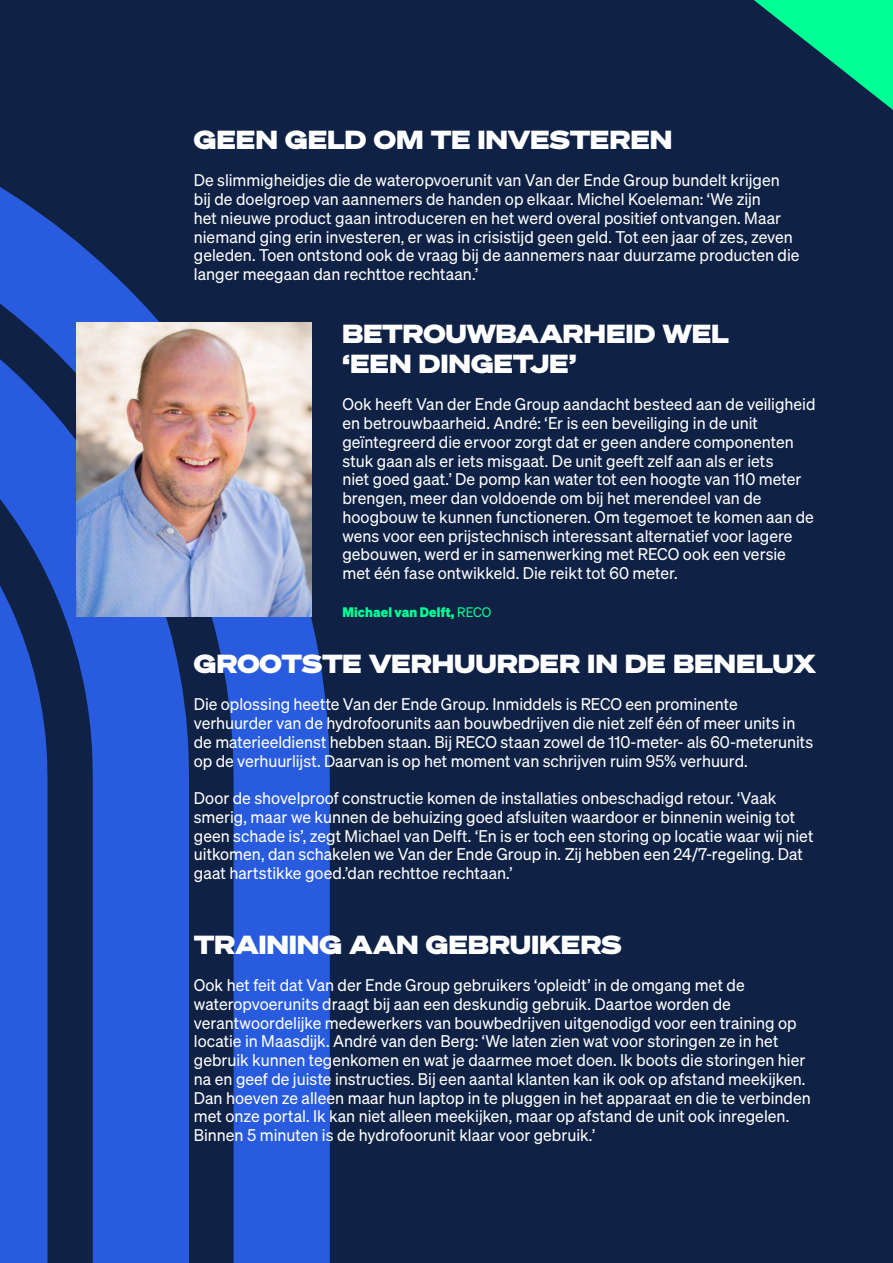
<style>
.page{position:relative;width:893px;height:1263px;background:#0f2246}
.page>*{position:absolute;margin:0;border:0;box-sizing:border-box;transform-origin:0 0}
.t1{font:25.5px/30px "Sohne Breit Extrafett";letter-spacing:.015em;color:#fff}
.t2{font:16.5px/18.8px "Sohne Buch";color:#fff}
.t3{font:700 13.5px "Sohne";letter-spacing:.015em;color:#00ff94}
.s1{font-family:"Sohne Buch";font-weight:400}
</style>
<div class="page">
<svg style="left:754px;top:0;width:139px;height:110px"></svg>
<svg style="left:0;top:187px;width:330px;height:1076px;fill:#295bde"></svg>
<svg style="left:0;top:223px;width:189px;height:1040px;fill:#295bde"></svg>
<svg style="left:0;top:366px;width:48px;height:897px"></svg>
<img style="left:77px;top:323px;width:234px;height:294px">
<h1 class="t1" style="left:194px;top:124px;width:480px">GEEN GELD OM TE INVESTEREN</h1>
<p class="t2" style="left:194px;top:171px;width:607px">De slimmigheidjes die de wateropvoerunit van Van der Ende Group bundelt krijgen bij de doelgroep van aannemers de handen op elkaar. Michel Koeleman: ‘We zijn<br>het nieuwe product gaan introduceren en het werd overal positief ontvangen. Maar niemand ging erin investeren, er was in crisistijd geen geld. Tot een jaar of zes, zeven geleden. Toen ontstond ook de vraag bij de aannemers naar duurzame producten die langer meegaan dan rechttoe rechtaan.’</p>
<h1 class="t1" style="left:342px;top:318px;width:388px">BETROUWBAARHEID WEL ‘EEN DINGETJE’</h1>
<p class="t2" style="left:342px;top:395px;width:475px">Ook heeft Van der Ende Group aandacht besteed aan de veiligheid en betrouwbaarheid. André: ‘Er is een beveiliging in de unit geïntegreerd die ervoor zorgt dat er geen andere componenten stuk gaan als er iets misgaat. De unit geeft zelf aan als er iets<br>niet goed gaat.’ De pomp kan water tot een hoogte van 110 meter brengen, meer dan voldoende om bij het merendeel van de hoogbouw te kunnen functioneren. Om tegemoet te komen aan de wens voor een prijstechnisch interessant alternatief voor lagere gebouwen, werd er in samenwerking met RECO ook een versie met één fase ontwikkeld. Die reikt tot 60 meter.</p>
<p class="t3" style="left:342px;top:603px;width:150px">Michael van Delft, <span class="s1">RECO</span></p>
<h1 class="t1" style="left:194px;top:648px;width:624px">GROOTSTE VERHUURDER IN DE BENELUX</h1>
<p class="t2" style="left:194px;top:695px;width:621px">Die oplossing heette Van der Ende Group. Inmiddels is RECO een prominente verhuurder van de hydrofoorunits aan bouwbedrijven die niet zelf één of meer units in de materieeldienst hebben staan. Bij RECO staan zowel de 110-meter- als 60-meterunits op de verhuurlijst. Daarvan is op het moment van schrijven ruim 95% verhuurd.</p>
<p class="t2" style="left:194px;top:788px;width:621px">Door de shovelproof constructie komen de installaties onbeschadigd retour. ‘Vaak smerig, maar we kunnen de behuizing goed afsluiten waardoor er binnenin weinig tot geen schade is’, zegt Michael van Delft. ‘En is er toch een storing op locatie waar wij niet uitkomen, dan schakelen we Van der Ende Group in. Zij hebben een 24/7-regeling. Dat gaat hartstikke goed.’dan rechttoe rechtaan.’</p>
<h1 class="t1" style="left:194px;top:929px;width:429px">TRAINING AAN GEBRUIKERS</h1>
<p class="t2" style="left:194px;top:975px;width:618px">Ook het feit dat Van der Ende Group gebruikers ‘opleidt’ in de omgang met de wateropvoerunits draagt bij aan een deskundig gebruik. Daartoe worden de verantwoordelijke medewerkers van bouwbedrijven uitgenodigd voor een training op locatie in Maasdijk. André van den Berg: ‘We laten zien wat voor storingen ze in het gebruik kunnen tegenkomen en wat je daarmee moet doen. Ik boots die storingen hier na en geef de juiste instructies. Bij een aantal klanten kan ik ook op afstand meekijken.<br>Dan hoeven ze alleen maar hun laptop in te pluggen in het apparaat en die te verbinden met onze portal. Ik kan niet alleen meekijken, maar op afstand de unit ook inregelen.<br>Binnen 5 minuten is de hydrofoorunit klaar voor gebruik.’</p>
</div>
